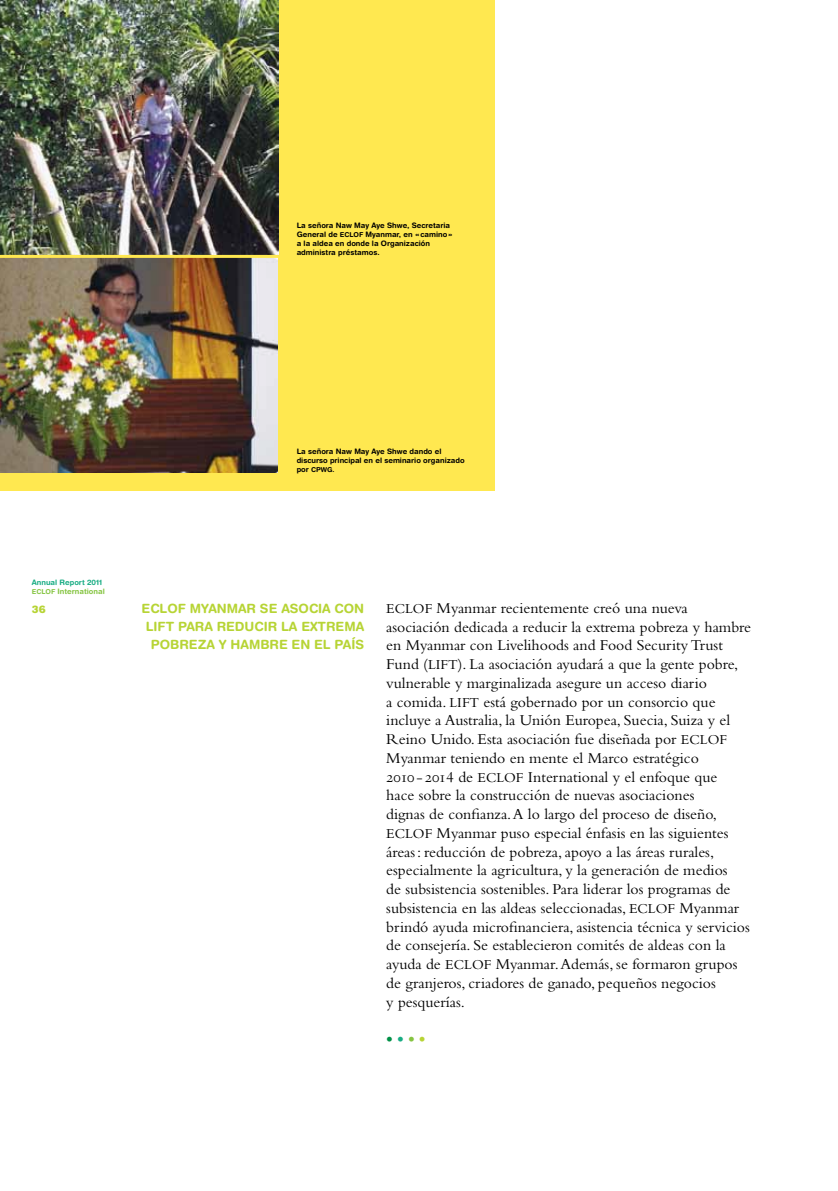
<style>
.page{position:relative;width:838px;height:1191px;background:#fff}
.page>*{position:absolute;margin:0;border:0;box-sizing:border-box;transform-origin:0 0}
.t1{font:15.75px/18.8px "Bembo";color:#000}
.t2{font:700 13.5px "Helvetica Rounded LT";color:#009046}
.t3{font:700 12.75px "Helvetica Rounded LT";color:#b7d435}
.t4{font:900 10.5px "Helvetica Rounded LT";color:#b7d435}
.t5{font:700 7.5px/9px "Helvetica Rounded LT";color:#000}
.t6{font:700 7.5px/9.3px "Helvetica Rounded LT";color:#18ac83}
.t7{font:700 6.75px "Helvetica Rounded LT";color:#000}
.s1{font-size:6.75px}
.s2{font-size:7.5px}
.s3{font-size:6.75px;color:#85c441}
.s4{color:#85c441}
.s5{font-size:14.25px}
.s6{font-family:"Bembo SC"}
.s7{color:#18ac83}
.s8{color:#b7d435}
</style>
<div class="page">
<div style="left:0;top:0;width:494px;height:491px;background:#ffe850"></div>
<img style="left:0;top:0;width:278px;height:473px">
<hr style="left:0;top:255px;width:287px;height:3px;background:#ffe850">
<p class="t5" style="left:297px;top:220px;width:157px">La señora Naw May Aye Shwe, Secretaria General de <span class="s1">ECLOF</span> Myanmar, en «camino» a la aldea en donde la Organización administra préstamos.</p>
<p class="t5" style="left:297px;top:446px;width:169px">La señora Naw May Aye Shwe dando el discurso principal en el seminario organizado</p>
<p class="t7" style="left:297px;top:465px;width:39px"><span class="s2">por</span> CPWG.</p>
<p class="t6" style="left:32px;top:577px;width:74px">Annual Report 2011<br><span class="s3">ECLOF</span> <span class="s4">International</span></p>
<p class="t4" style="left:32px;top:602px;width:16px">36</p>
<p class="t1" style="left:386px;top:598px;width:366px"><span class="s5">ECLOF</span> Myanmar recientemente creó una nueva asociación dedicada a reducir la extrema pobreza y hambre en Myanmar con Livelihoods and Food Security Trust Fund (<span class="s5">LIFT</span>). La asociación ayudará a que la gente pobre, vulnerable y marginalizada asegure un acceso diario<br>a comida. <span class="s5">LIFT</span> está gobernado por un consorcio que incluye a Australia, la Unión Europea, Suecia, Suiza y el Reino Unido. Esta asociación fue diseñada por <span class="s5">ECLOF </span>Myanmar teniendo en mente el Marco estratégico<br><span class="s6">2010 - 201</span>4 de <span class="s5">ECLOF</span> International y el enfoque que<br>hace sobre la construcción de nuevas asociaciones<br>dignas de confianza. A lo largo del proceso de diseño, <span class="s5">ECLOF</span> Myanmar puso especial énfasis en las siguientes áreas: reducción de pobreza, apoyo a las áreas rurales, especialmente la agricultura, y la generación de medios<br>de subsistencia sostenibles. Para liderar los programas de subsistencia en las aldeas seleccionadas, <span class="s5">ECLOF</span> Myanmar brindó ayuda microfinanciera, asistencia técnica y servicios de consejería. Se establecieron comités de aldeas con la ayuda de <span class="s5">ECLOF</span> Myanmar. Además, se formaron grupos de granjeros, criadores de ganado, pequeños negocios<br>y pesquerías.</p>
<p class="t2" style="left:386px;top:1031px;width:41px">•<span class="s7">•</span><span class="s4">•</span> <span class="s8">•</span></p>
<p class="t3" style="left:142px;top:601px;width:58px">ECLOF Mya</p>
<p class="t3" style="left:217px;top:601px;width:74px">nmar se asocia</p>
<p class="t3" style="left:335px;top:601px;width:31px">co n</p>
<p class="t3" style="left:146px;top:619px;width:42px">LIFT para</p>
<p class="t3" style="left:217px;top:619px;width:10px">red</p>
<p class="t3" style="left:245px;top:619px;width:19px">ucir</p>
<p class="t3" style="left:281px;top:619px;width:47px">la extre</p>
<p class="t3" style="left:344px;top:619px;width:21px">ma</p>
<p class="t3" style="left:151px;top:637px;width:11px">pobre</p>
<p class="t3" style="left:198px;top:637px;width:73px">zayhambre</p>
<p class="t3" style="left:292px;top:637px;width:72px">en el país</p>
</div>
